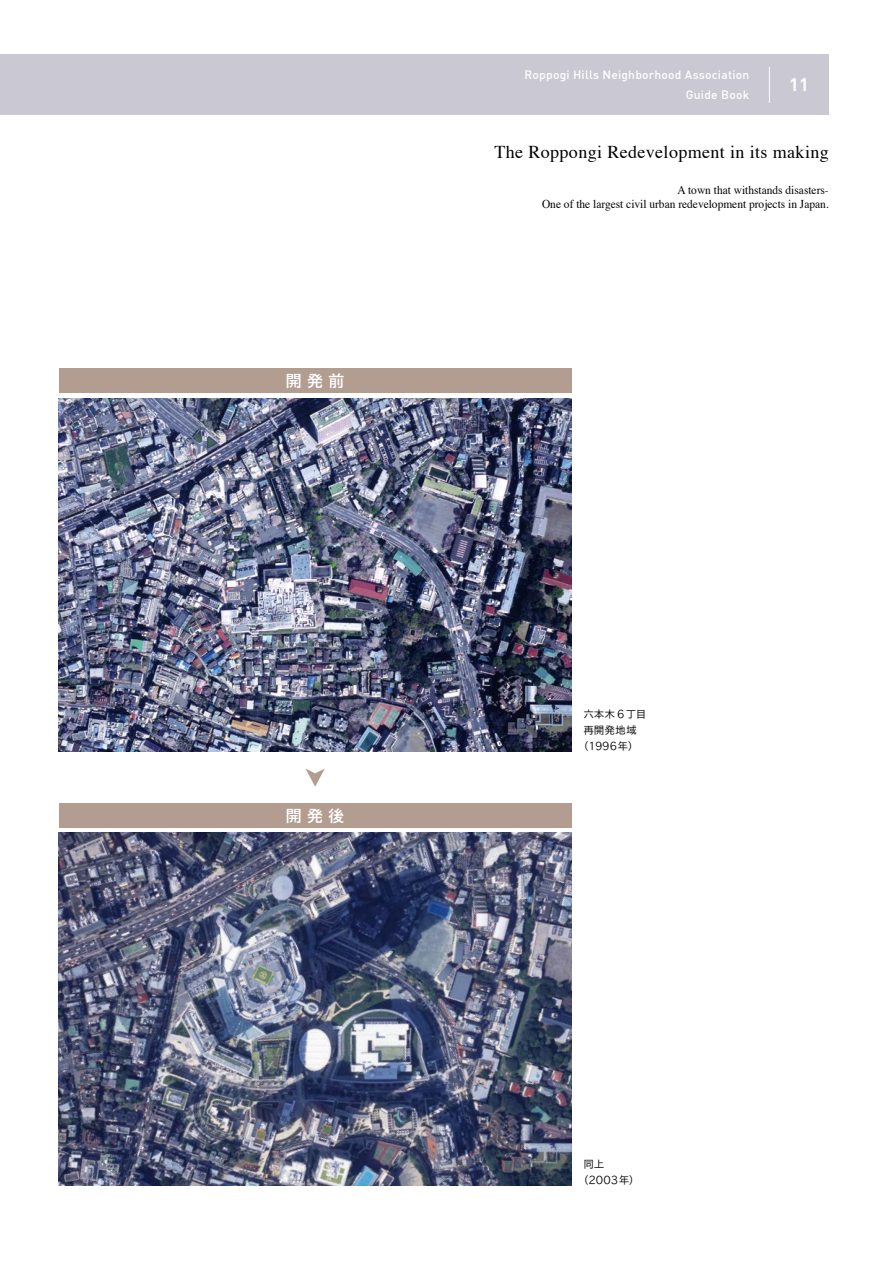
<style>
.page{position:relative;width:895px;height:1265px;background:#fff}
.page>*{position:absolute;margin:0;border:0;box-sizing:border-box;transform-origin:0 0}
.t1{font:18px "Times";letter-spacing:.02em;color:#000}
.t2{font:700 18px "DIN";color:#fff}
.t3{font:16.5px "TB Go Std DB";letter-spacing:.29em;color:#fff}
.t4{font:12px/13.5px "Times";color:#000;text-align:right;scale:.95 1}
.t5{font:500 12px/19.5px "DIN";letter-spacing:.02em;color:#fff;text-align:right}
.t6{font:10.65px/15.9px "TB Go Std L";color:#000}
</style>
<div class="page">
<img style="left:59px;top:398px;width:512px;height:353px">
<img style="left:59px;top:832px;width:512px;height:353px">
<svg style="left:305px;top:768px;width:20px;height:18px"></svg>
<div style="left:59px;top:368px;width:512px;height:24px;background:#b39c90"></div>
<div style="left:59px;top:803px;width:512px;height:24px;background:#b39c90"></div>
<div style="left:0;top:55px;width:829px;height:60px;background:#c9c8d3"></div>
<hr style="left:769px;top:67px;width:1px;height:36px;background:#fff">
<h2 class="t3" style="left:285px;top:366px;width:61px">開発前</h2>
<h2 class="t3" style="left:285px;top:801px;width:61px">開発後</h2>
<p class="t5" style="left:524px;top:65px;width:226px">Roppogi Hills Neighborhood Association<br>Guide Book</p>
<h1 class="t2" style="left:789px;top:73px;width:21px">11</h1>
<h1 class="t1" style="left:494px;top:135px;width:336px">The Roppongi Redevelopment in its making</h1>
<p class="t4" style="left:542px;top:182px;width:303px">A town that withstands disasters-<br>One of the largest civil urban redevelopment projects in Japan.</p>
<p class="t6" style="left:583px;top:705px;width:65px">六本木 6丁目</p>
<p class="t6" style="left:583px;top:721px;width:55px">再開発地域</p>
<p class="t6" style="left:578px;top:737px;width:62px">（1996年）</p>
<p class="t6" style="left:578px;top:1155px;width:63px;text-indent:5px">同上（2003年）</p>
</div>
